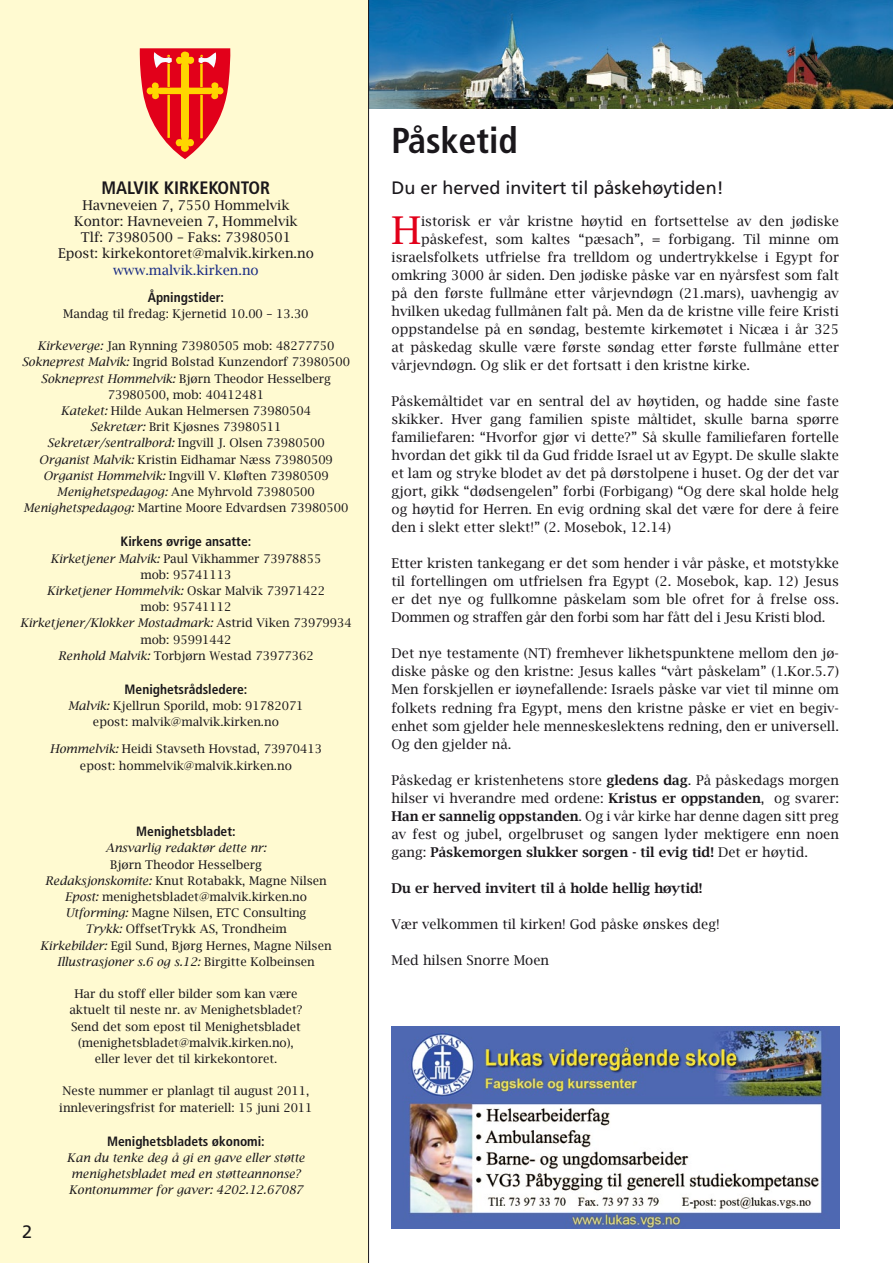
<style>
.page{position:relative;width:893px;height:1263px;background:#fff}
.page>*{position:absolute;margin:0;border:0;box-sizing:border-box;transform-origin:0 0}
.t1{font:38.4px "Lucida Bright";color:#e2001a}
.t2{font:700 condensed 36px "Frutiger LT Std";color:#1a171b}
.t3{font:18px "Frutiger LT Std";color:#1a171b}
.t4{font:700 condensed 18px "Frutiger LT Std";color:#1a171b}
.t5{font:13.5px/18px "Lucida Bright";color:#1a171b;text-align:justify}
.t6{font:700 condensed 13.5px "Frutiger LT Std";color:#1a171b}
.t7{font:600 13.5px "Lucida Bright";color:#1a171b}
.t8{font:13.5px "Lucida Bright";color:#172983}
.t9{font:12px/16.2px "Lucida Bright";color:#1a171b;text-align:center}
.t10{font:italic 12px/16.2px "Lucida Bright";color:#1a171b}
.s1{font-style:italic}
.s2{font-weight:600}
</style>
<div class="page">
<img style="left:369px;top:0;width:524px;height:108px">
<div style="left:0;top:0;width:368px;height:1263px;background:#fffad1"></div>
<svg style="left:140px;top:48px;width:90px;height:111px"></svg>
<hr style="left:368px;top:0;width:1px;height:1263px;background:#1a171b">
<img style="left:392px;top:1026px;width:447px;height:202px">
<h3 class="t4" style="left:102px;top:177px;width:170px">MALVIK KIRKEKONTOR</h3>
<p class="t5" style="left:58px;top:197px;width:257px;line-height:16.2px;text-align:center">Havneveien 7, 7550 Hommelvik Kontor: Havneveien 7, Hommelvik<br>Tlf: 73980500 – Faks: 73980501<br>Epost: kirkekontoret@malvik.kirken.no</p>
<p class="t8" style="left:113px;top:262px;width:147px">www.malvik.kirken.no</p>
<p class="t6" style="left:148px;top:289px;width:78px">Åpningstider:</p>
<p class="t9" style="left:63px;top:305px;width:247px">Mandag til fredag: Kjernetid 10.00 – 13.30</p>
<p class="t9" style="left:22px;top:338px;width:330px"><span class="s1">Kirkeverge:</span> Jan Rynning 73980505 mob: 48277750<br><span class="s1">Sokneprest Malvik:</span> Ingrid Bolstad Kunzendorf 73980500<br><span class="s1">Sokneprest Hommelvik:</span> Bjørn Theodor Hesselberg 73980500, mob: 40412481<br><span class="s1">Kateket:</span> Hilde Aukan Helmersen 73980504<br><span class="s1">Sekretær:</span> Brit Kjøsnes 73980511<br><span class="s1">Sekretær/sentralbord:</span> Ingvill J. Olsen 73980500<br><span class="s1">Organist Malvik:</span> Kristin Eidhamar Næss 73980509<br><span class="s1">Organist Hommelvik:</span> Ingvill V. Kløften 73980509<br><span class="s1">Menighetspedagog:</span> Ane Myhrvold 73980500<br><span class="s1">Menighetspedagog:</span> Martine Moore Edvardsen 73980500</p>
<p class="t6" style="left:121px;top:534px;width:132px">Kirkens øvrige ansatte:</p>
<p class="t9" style="left:20px;top:550px;width:333px"><span class="s1">Kirketjener Malvik:</span> Paul Vikhammer 73978855<br>mob: 95741113<br><span class="s1">Kirketjener Hommelvik:</span> Oskar Malvik 73971422<br>mob: 95741112<br><span class="s1">Kirketjener/Klokker Mostadmark:</span> Astrid Viken 73979934 mob: 95991442<br><span class="s1">Renhold Malvik:</span> Torbjørn Westad 73977362</p>
<p class="t6" style="left:125px;top:681px;width:124px">Menighetsrådsledere:</p>
<p class="t9" style="left:68px;top:698px;width:237px"><span class="s1">Malvik:</span> Kjellrun Sporild, mob: 91782071 epost: malvik@malvik.kirken.no</p>
<p class="t9" style="left:50px;top:741px;width:274px"><span class="s1">Hommelvik:</span> Heidi Stavseth Hovstad, 73970413 epost: hommelvik@malvik.kirken.no</p>
<p class="t6" style="left:136px;top:823px;width:101px">Menighetsbladet:</p>
<p class="t10" style="left:105px;top:840px;width:162px">Ansvarlig redaktør dette nr:</p>
<p class="t9" style="left:40px;top:856px;width:293px">Bjørn Theodor Hesselberg<br><span class="s1">Redaksjonskomite:</span> Knut Rotabakk, Magne Nilsen <span class="s1">Epost:</span> menighetsbladet@malvik.kirken.no <span class="s1">Utforming:</span> Magne Nilsen, ETC Consulting<br><span class="s1">Trykk:</span> OffsetTrykk AS, Trondheim<br><span class="s1">Kirkebilder:</span> Egil Sund, Bjørg Hernes, Magne Nilsen <span class="s1">Illustrasjoner s.6 og s.12:</span> Birgitte Kolbeinsen</p>
<p class="t9" style="left:69px;top:986px;width:234px">Har du stoff eller bilder som kan være aktuelt til neste nr. av Menighetsbladet?<br>Send det som epost til Menighetsbladet (menighetsbladet@malvik.kirken.no), eller lever det til kirkekontoret.</p>
<p class="t9" style="left:59px;top:1083px;width:255px;text-align:left">Neste nummer er planlagt til august 2011, innleveringsfrist for materiell: 15 juni 2011</p>
<p class="t6" style="left:107px;top:1133px;width:159px">Menighetsbladets økonomi:</p>
<p class="t10" style="left:67px;top:1149px;width:239px">Kan du tenke deg å gi en gave eller støtte menighetsbladet med en støtteannonse?<br>Kontonummer for gaver: 4202.12.67087</p>
<h3 class="t3" style="left:22px;top:1221px;width:12px">2</h3>
<h2 class="t2" style="left:392px;top:119px;width:128px">Påsketid</h2>
<h3 class="t3" style="left:392px;top:177px;width:334px">Du er herved invitert til påskehøytiden!</h3>
<h1 class="t1" style="left:392px;top:209px;width:31px">H</h1>
<p class="t5" style="left:421px;top:213px;width:419px">istorisk er vår kristne høytid en fortsettelse av den jødiske</p>
<p class="t5" style="left:421px;top:231px;width:419px">påskefest, som kaltes “pæsach”, = forbigang. Til minne om</p>
<p class="t5" style="left:391px;top:249px;width:449px">israelsfolkets utfrielse fra trelldom og undertrykkelse i Egypt for</p>
<p class="t5" style="left:391px;top:267px;width:449px">omkring 3000 år siden. Den jødiske påske var en nyårsfest som falt</p>
<p class="t5" style="left:391px;top:285px;width:449px">på den første fullmåne etter vårjevndøgn (21.mars), uavhengig av</p>
<p class="t5" style="left:391px;top:303px;width:449px">hvilken ukedag fullmånen falt på. Men da de kristne ville feire Kristi</p>
<p class="t5" style="left:391px;top:321px;width:449px">oppstandelse på en søndag, bestemte kirkemøtet i Nicæa i år 325</p>
<p class="t5" style="left:391px;top:339px;width:449px">at påskedag skulle være første søndag etter første fullmåne etter</p>
<p class="t5" style="left:391px;top:357px;width:360px">vårjevndøgn. Og slik er det fortsatt i den kristne kirke.</p>
<p class="t5" style="left:391px;top:393px;width:449px">Påskemåltidet var en sentral del av høytiden, og hadde sine faste skikker. Hver gang familien spiste måltidet, skulle barna spørre familiefaren: “Hvorfor gjør vi dette?” Så skulle familiefaren fortelle hvordan det gikk til da Gud fridde Israel ut av Egypt. De skulle slakte et lam og stryke blodet av det på dørstolpene i huset. Og der det var gjort, gikk “dødsengelen” forbi (Forbigang) “Og dere skal holde helg og høytid for Herren. En evig ordning skal det være for dere å feire den i slekt etter slekt!” (2. Mosebok, 12.14)</p>
<p class="t5" style="left:392px;top:555px;width:449px">Etter kristen tankegang er det som hender i vår påske, et motstykke til fortellingen om utfrielsen fra Egypt (2. Mosebok, kap. 12) Jesus er det nye og fullkomne påskelam som ble ofret for å frelse oss.<br>Dommen og straffen går den forbi som har fått del i Jesu Kristi blod.</p>
<p class="t5" style="left:391px;top:645px;width:449px">Det nye testamente (NT) fremhever likhetspunktene mellom den jø&shy;diske påske og den kristne: Jesus kalles “vårt påskelam” (1.Kor.5.7)<br>Men forskjellen er iøynefallende: Israels påske var viet til minne om folkets redning fra Egypt, mens den kristne påske er viet en begiv&shy;enhet som gjelder hele menneskeslektens redning, den er universell.<br>Og den gjelder nå.</p>
<p class="t5" style="left:391px;top:771px;width:449px">Påskedag er kristenhetens store <span class="s2">gledens dag</span>. På påskedags morgen hilser vi hverandre med ordene: <span class="s2">Kristus er oppstanden</span>, og svarer:<br><span class="s2">Han er sannelig oppstanden</span>. Og i vår kirke har denne dagen sitt preg av fest og jubel, orgelbruset og sangen lyder mektigere enn noen gang: <span class="s2">Påskemorgen slukker sorgen - til evig tid!</span> Det er høytid.</p>
<p class="t7" style="left:392px;top:880px;width:312px">Du er herved invitert til å holde hellig høytid!</p>
<p class="t5" style="left:392px;top:915px;width:330px">Vær velkommen til kirken! God påske ønskes deg!</p>
<p class="t5" style="left:392px;top:951px;width:159px">Med hilsen Snorre Moen</p>
</div>
